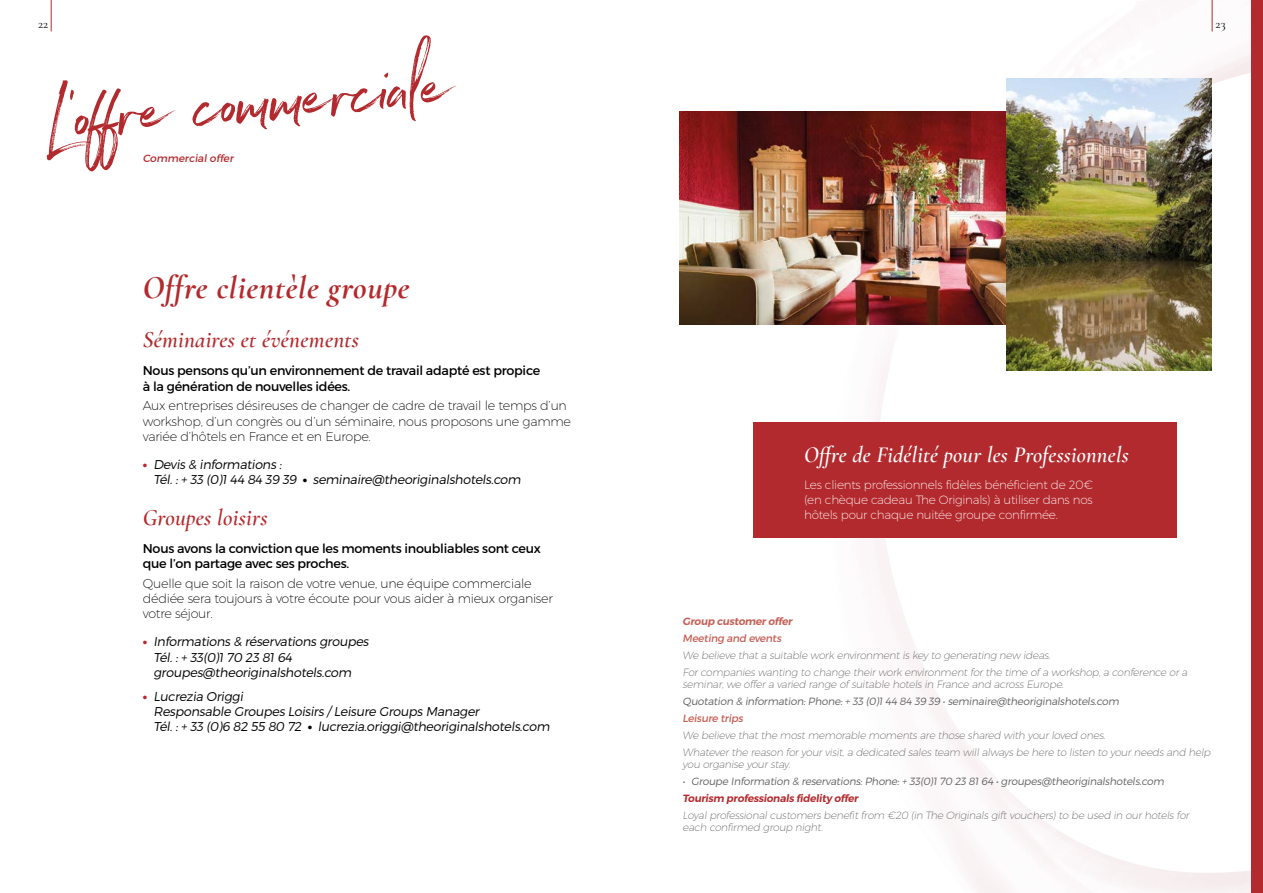
<style>
.page{position:relative;width:1263px;height:893px;background:#fff}
.page>*{position:absolute;margin:0;border:0;box-sizing:border-box;transform-origin:0 0}
.t1{font:90px "Northwell Alt";color:#b32a2e}
.t2{font:italic 700 33px "Cormorant Garamond";letter-spacing:.02em;color:#b32a2e}
.t3{font:italic 600 23.1px "Cormorant Garamond";letter-spacing:.01em;color:#b32a2e}
.t4{font:italic 600 22.5px "Cormorant Garamond";letter-spacing:.01em;color:#fff}
.t5{font:12.75px/15.3px "Trueno Lt It";letter-spacing:-.02em;color:#000}
.t6{font:12.75px/15.3px "Trueno Ult Lt";letter-spacing:-.02em;color:#000}
.t7{font:12.75px/15.3px "Trueno Rg";letter-spacing:-.02em;color:#000}
.t8{font:12.6px "Cormorant Garamond";color:#000}
.t9{font:12px/15px "Trueno Ult Lt";letter-spacing:-.02em;color:#fff;text-align:justify}
.t10{font:10.5px/12.6px "Trueno Ult Lt It";letter-spacing:-.02em;color:#646363}
.t11{font:10.5px "Trueno Lt It";letter-spacing:-.02em;color:#646363}
.t12{font:10.5px "Trueno S Bd It";letter-spacing:-.02em;color:#b32a2e}
.t13{font:10.5px "Trueno Rg It";letter-spacing:-.02em;color:#c55f55}
.t14{font:10.5px "Trueno S Bd It";letter-spacing:-.02em;color:#c55f55}
.t15{font:10.5px "Trueno Rg It";color:#b32a2e}
.s1{font-family:"Trueno Ex Bd";color:#b32a2e}
.s2{font-family:"Trueno Ex Bd"}
</style>
<div class="page">
<img style="left:679px;top:111px;width:327px;height:214px">
<img style="left:1164px;top:0;width:48px;height:13px">
<img style="left:988px;top:78px;width:184px;height:48px">
<img style="left:1172px;top:13px;width:79px;height:71px">
<img style="left:906px;top:126px;width:100px;height:113px">
<img style="left:853px;top:239px;width:120px;height:86px">
<div style="left:1251px;top:0;width:12px;height:893px;background:#b32a2e"></div>
<img style="left:1006px;top:79px;width:206px;height:291px">
<hr style="left:1212px;top:0;width:1px;height:31px;background:#b32a2e">
<hr style="left:51px;top:0;width:1px;height:31px;background:#b32a2e">
<div style="left:753px;top:422px;width:424px;height:116px;background:#b32a2e"></div>
<p class="t8" style="left:38px;top:16px;width:12px">22</p>
<p class="t8" style="left:1215px;top:16px;width:11px">23</p>
<p class="t1" style="left:40px;top:54px;width:411px;rotate:-5deg">L’offre commerciale</p>
<p class="t15" style="left:143px;top:151px;width:92px">Commercial offer</p>
<p class="t2" style="left:143px;top:268px;width:268px">Offre clientèle groupe</p>
<p class="t3" style="left:143px;top:326px;width:218px">Séminaires et événements</p>
<p class="t7" style="left:143px;top:363px;width:399px">Nous pensons qu’un environnement de travail adapté est propice à la génération de nouvelles idées.</p>
<p class="t6" style="left:143px;top:398px;width:430px">Aux entreprises désireuses de changer de cadre de travail le temps d’un workshop, d’un congrès ou d’un séminaire, nous proposons une gamme variée d’hôtels en France et en Europe.</p>
<p class="t5" style="left:153px;top:457px;width:369px;text-indent:-11px"><span class="s1">•</span> Devis &amp; informations :<br>Tél. : + 33 (0)1 44 84 39 39 <span class="s2">•</span> seminaire@theoriginalshotels.com</p>
<p class="t3" style="left:143px;top:503px;width:126px">Groupes loisirs</p>
<p class="t7" style="left:143px;top:541px;width:400px">Nous avons la conviction que les moments inoubliables sont ceux que l’on partage avec ses proches.</p>
<p class="t6" style="left:143px;top:575px;width:412px">Quelle que soit la raison de votre venue, une équipe commerciale dédiée sera toujours à votre écoute pour vous aider à mieux organiser votre séjour.</p>
<p class="t5" style="left:153px;top:634px;width:217px;text-indent:-11px"><span class="s1">•</span> Informations &amp; réservations groupes<br>Tél. : + 33(0)1 70 23 81 64 groupes@theoriginalshotels.com</p>
<p class="t5" style="left:153px;top:688px;width:398px;text-indent:-11px"><span class="s1">•</span> Lucrezia Origgi<br>Responsable Groupes Loisirs / Leisure Groups Manager<br>Tél. : + 33 (0)6 82 55 80 72 <span class="s2">•</span> lucrezia.origgi@theoriginalshotels.com</p>
<p class="t4" style="left:804px;top:441px;width:326px">Offre de Fidélité pour les Professionnels</p>
<p class="t9" style="left:804px;top:477px;width:290px">Les clients professionnels fidèles bénéficient de 20€ (en chèque cadeau The Originals) à utiliser dans nos hôtels pour chaque nuitée groupe confirmée.</p>
<p class="t14" style="left:682px;top:615px;width:111px">Group customer offer</p>
<p class="t13" style="left:682px;top:632px;width:100px">Meeting and events</p>
<p class="t10" style="left:682px;top:648px;width:369px">We believe that a suitable work environment is key to generating new ideas.</p>
<p class="t10" style="left:682px;top:665px;width:507px">For companies wanting to change their work environment for the time of a workshop, a conference or a seminar, we offer a varied range of suitable hotels in France and across Europe.</p>
<p class="t11" style="left:682px;top:695px;width:438px">Quotation &amp; information: Phone: + 33 (0)1 44 84 39 39 • seminaire@theoriginalshotels.com</p>
<p class="t13" style="left:682px;top:712px;width:62px">Leisure trips</p>
<p class="t10" style="left:682px;top:728px;width:424px">We believe that the most memorable moments are those shared with your loved ones.</p>
<p class="t10" style="left:682px;top:745px;width:530px">Whatever the reason for your visit, a dedicated sales team will always be here to listen to your needs and help you organise your stay.</p>
<p class="t11" style="left:682px;top:775px;width:483px">• Groupe Information &amp; reservations: Phone: + 33(0)1 70 23 81 64 • groupes@theoriginalshotels.com</p>
<p class="t12" style="left:682px;top:792px;width:177px">Tourism professionals fidelity offer</p>
<p class="t10" style="left:682px;top:808px;width:508px">Loyal professional customers benefit from €20 (in The Originals gift vouchers) to be used in our hotels for each confirmed group night.</p>
</div>
